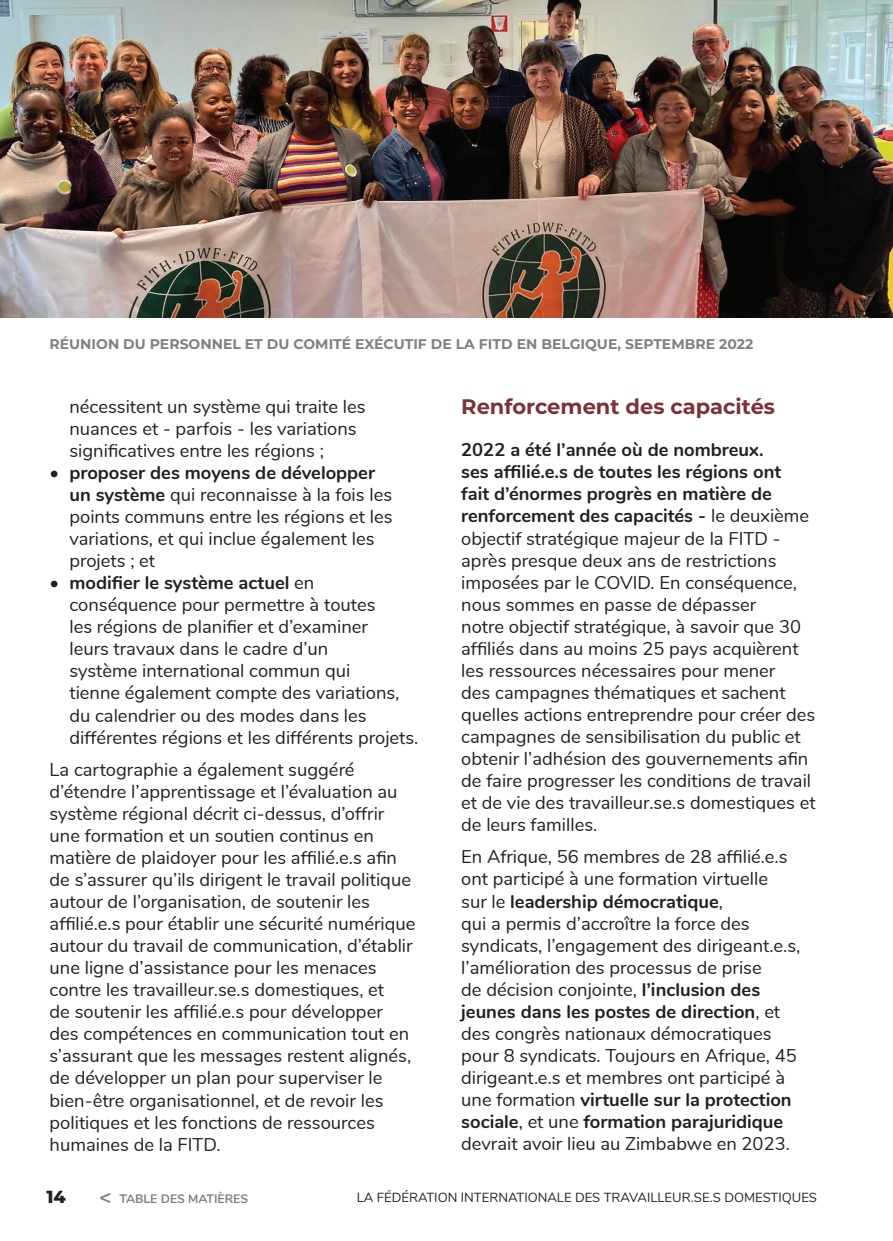
<style>
.page{position:relative;width:893px;height:1241px;background:#fff}
.page>*{position:absolute;margin:0;border:0;box-sizing:border-box;transform-origin:0 0}
.t1{font:700 21px "Montserrat";color:#7c3138}
.t2{font:18.38px/22.1px "Nunito";color:#231f20}
.t3{font:800 17.5px "Montserrat";color:#231f20}
.t4{font:700 14px "Montserrat";color:#837f7e}
.t5{font:13.12px "Nunito";color:#231f20}
.t6{font:700 12.25px "Nunito";color:#837f7e}
.s1{font-weight:700}
.s2{font-size:21px}
</style>
<div class="page">
<img style="left:0;top:0;width:893px;height:317px">
<p class="t4" style="left:50px;top:334px;width:705px">RÉUNION DU PERSONNEL ET DU COMITÉ EXÉCUTIF DE LA FITD EN BELGIQUE, SEPTEMBRE 2022</p>
<p class="t2" style="left:69px;top:394px;width:298px">nécessitent un système qui traite les nuances et - parfois - les variations significatives entre les régions ;</p>
<p class="t2" style="left:69px;top:460px;width:325px;text-indent:-20px"><span class="s1">• proposer des moyens de développer un système</span> qui reconnaisse à la fois les points communs entre les régions et les variations, et qui inclue également les projets ; et</p>
<p class="t2" style="left:69px;top:570px;width:350px;text-indent:-20px"><span class="s1">• modifier le système actuel</span> en conséquence pour permettre à toutes<br>les régions de planifier et d’examiner<br>leurs travaux dans le cadre d’un<br>système international commun qui<br>tienne également compte des variations, du calendrier ou des modes dans les différentes régions et les différents projets.</p>
<p class="t2" style="left:50px;top:757px;width:367px">La cartographie a également suggéré d’étendre l’apprentissage et l’évaluation au système régional décrit ci-dessus, d’offrir une formation et un soutien continus en matière de plaidoyer pour les affilié.e.s afin de s’assurer qu’ils dirigent le travail politique autour de l’organisation, de soutenir les affilié.e.s pour établir une sécurité numérique autour du travail de communication, d’établir une ligne d’assistance pour les menaces contre les travailleur.se.s domestiques, et<br>de soutenir les affilié.e.s pour développer des compétences en communication tout en s’assurant que les messages restent alignés, de développer un plan pour superviser le bien-être organisationnel, et de revoir les politiques et les fonctions de ressources humaines de la FITD.</p>
<p class="t1" style="left:461px;top:391px;width:315px">Renforcement des capacités</p>
<p class="t2" style="left:461px;top:438px;width:356px"><span class="s1">2022 a été l’année où de nombreux.<br>ses affilié.e.s de toutes les régions ont<br>fait d’énormes progrès en matière de renforcement des capacités -</span> le deuxième objectif stratégique majeur de la FITD - après presque deux ans de restrictions imposées par le COVID. En conséquence, nous sommes en passe de dépasser<br>notre objectif stratégique, à savoir que 30 affiliés dans au moins 25 pays acquièrent les ressources nécessaires pour mener<br>des campagnes thématiques et sachent quelles actions entreprendre pour créer des campagnes de sensibilisation du public et obtenir l’adhésion des gouvernements afin de faire progresser les conditions de travail et de vie des travailleur.se.s domestiques et de leurs familles.</p>
<p class="t2" style="left:461px;top:844px;width:341px">En Afrique, 56 membres de 28 affilié.e.s ont participé à une formation virtuelle<br>sur le <span class="s1">leadership démocratique</span>,<br>qui a permis d’accroître la force des syndicats, l’engagement des dirigeant.e.s, l’amélioration des processus de prise<br>de décision conjointe, <span class="s1">l’inclusion des jeunes dans les postes de direction</span>, et des congrès nationaux démocratiques pour 8 syndicats. Toujours en Afrique, 45 dirigeant.e.s et membres ont participé à une formation <span class="s1">virtuelle sur la protection sociale</span>, et une <span class="s1">formation parajuridique </span>devrait avoir lieu au Zimbabwe en 2023.</p>
<p class="t3" style="left:47px;top:1183px;width:21px">14</p>
<p class="t6" style="left:99px;top:1189px;width:151px"><span class="s2">&lt;</span> TABLE DES MATIÈRES</p>
<p class="t5" style="left:357px;top:1187px;width:461px">LA FÉDÉRATION INTERNATIONALE DES TRAVAILLEUR.SE.S DOMESTIQUES</p>
</div>
